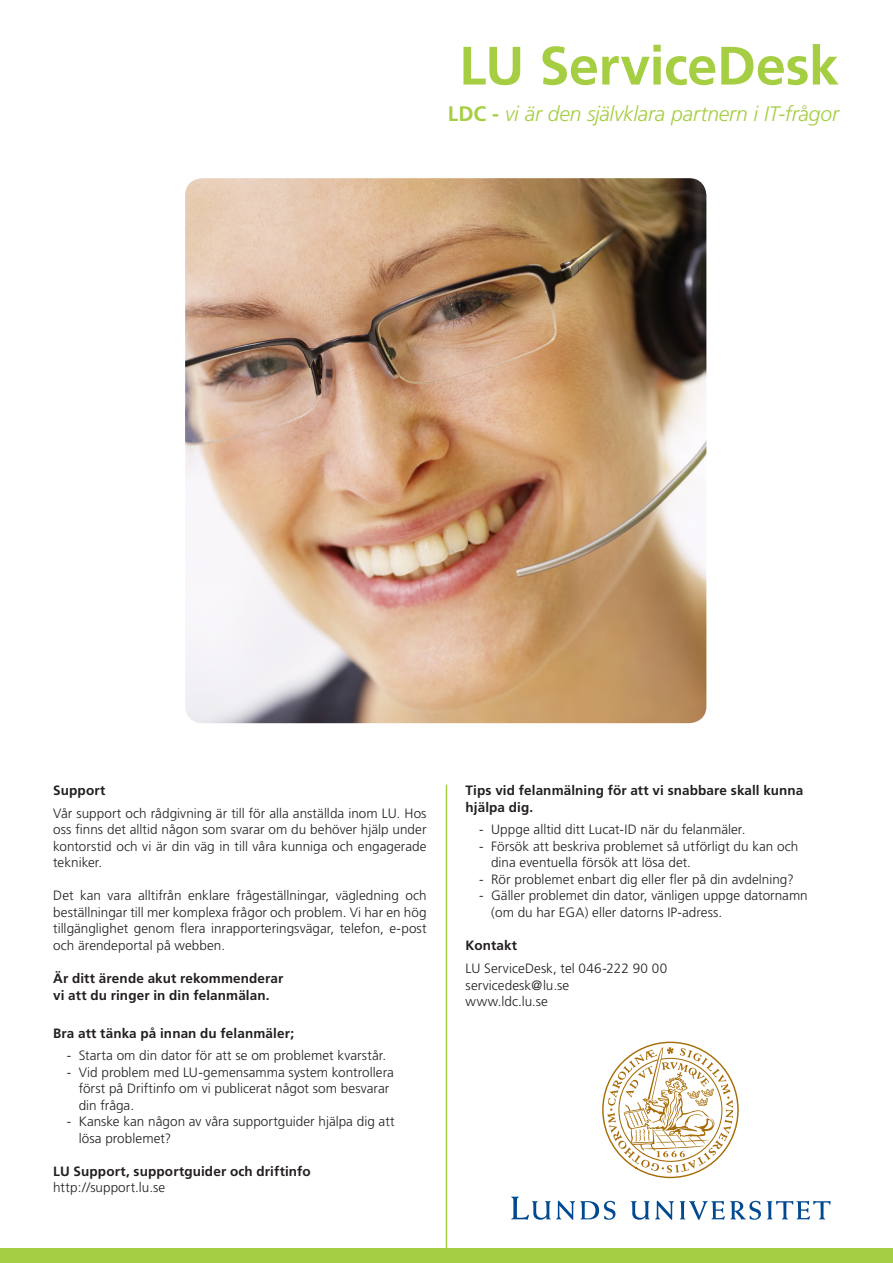
<style>
.page{position:relative;width:893px;height:1263px;background:#fff}
.page>*{position:absolute;margin:0;border:0;box-sizing:border-box;transform-origin:0 0}
.t1{font:700 54px "Frutiger";letter-spacing:-.01em;color:#a5ce43}
.t2{font:italic 300 21px "Frutiger";letter-spacing:-.01em;color:#a5ce43}
.Brödtext{font:300 13.5px/16.5px "Frutiger";letter-spacing:.005em;color:#231f20;text-align:justify}
.Brödtext-2{font:700 13.5px "Frutiger";letter-spacing:.01em;color:#231f20}
.Mellanrubrik{font:700 13.5px "Frutiger";letter-spacing:.01em;color:#231f20}
.s1{font-weight:700;font-style:normal}
</style>
<div class="page">
<div style="left:0;top:1248px;width:893px;height:15px;background:#a5ce43"></div>
<hr style="left:446px;top:784px;width:1px;height:471px;background:#a5ce43">
<img style="left:185px;top:178px;width:521px;height:545px">
<svg style="left:511px;top:1196px;width:104px;height:24px"></svg>
<svg style="left:631px;top:1201px;width:43px;height:19px"></svg>
<svg style="left:680px;top:1201px;width:81px;height:19px"></svg>
<svg style="left:767px;top:1201px;width:63px;height:19px"></svg>
<svg style="left:602px;top:1041px;width:137px;height:137px"></svg>
<p class="t1" style="left:459px;top:34px;width:381px">LU ServiceDesk</p>
<p class="t2" style="left:448px;top:101px;width:392px"><span class="s1">LDC -</span> vi är den självklara partnern i IT-frågor</p>
<p class="Mellanrubrik" style="left:53px;top:782px;width:54px">Support</p>
<p class="Brödtext" style="left:53px;top:805px;width:375px">Vår support och rådgivning är till för alla anställda inom LU. Hos oss finns det alltid någon som svarar om du behöver hjälp under kontorstid och vi är din väg in till våra kunniga och engagerade tekniker.</p>
<p class="Brödtext" style="left:53px;top:887px;width:375px">Det kan vara alltifrån enklare frågeställningar, vägledning och beställningar till mer komplexa frågor och problem. Vi har en hög tillgänglighet genom flera inrapporteringsvägar, telefon, e-post och ärendeportal på webben.</p>
<p class="Brödtext-2" style="left:53px;top:970px;width:232px">Är ditt ärende akut rekommenderar</p>
<p class="Brödtext-2" style="left:53px;top:987px;width:218px">vi att du ringer in din felanmälan.</p>
<p class="Mellanrubrik" style="left:53px;top:1025px;width:242px">Bra att tänka på innan du felanmäler;</p>
<p class="Brödtext" style="left:67px;top:1047px;width:321px">- Starta om din dator för att se om problemet kvarstår.</p>
<p class="Brödtext" style="left:67px;top:1064px;width:329px">- Vid problem med LU-gemensamma system kontrollera</p>
<p class="Brödtext" style="left:79px;top:1080px;width:312px">först på Driftinfo om vi publicerat något som besvarar</p>
<p class="Brödtext" style="left:79px;top:1097px;width:57px">din fråga.</p>
<p class="Brödtext" style="left:67px;top:1113px;width:329px">- Kanske kan någon av våra supportguider hjälpa dig att</p>
<p class="Brödtext" style="left:79px;top:1130px;width:94px">lösa problemet?</p>
<p class="Brödtext-2" style="left:53px;top:1163px;width:259px">LU Support, supportguider och driftinfo</p>
<p class="Brödtext" style="left:53px;top:1179px;width:113px">http://support.lu.se</p>
<p class="Brödtext-2" style="left:466px;top:782px;width:339px">Tips vid felanmälning för att vi snabbare skall kunna</p>
<p class="Brödtext-2" style="left:466px;top:799px;width:69px">hjälpa dig.</p>
<p class="Brödtext" style="left:479px;top:821px;width:268px">- Uppge alltid ditt Lucat-ID när du felanmäler.</p>
<p class="Brödtext" style="left:479px;top:838px;width:321px">- Försök att beskriva problemet så utförligt du kan och</p>
<p class="Brödtext" style="left:491px;top:854px;width:201px">dina eventuella försök att lösa det.</p>
<p class="Brödtext" style="left:479px;top:871px;width:316px">- Rör problemet enbart dig eller fler på din avdelning?</p>
<p class="Brödtext" style="left:479px;top:887px;width:330px">- Gäller problemet din dator, vänligen uppge datornamn</p>
<p class="Brödtext" style="left:491px;top:904px;width:233px">(om du har EGA) eller datorns IP-adress.</p>
<p class="Mellanrubrik" style="left:466px;top:937px;width:53px">Kontakt</p>
<p class="Brödtext" style="left:466px;top:960px;width:203px">LU ServiceDesk, tel 046-222 90 00</p>
<p class="Brödtext" style="left:466px;top:976px;width:105px">servicedesk@lu.se</p>
<p class="Brödtext" style="left:466px;top:993px;width:84px">www.ldc.lu.se</p>
</div>
